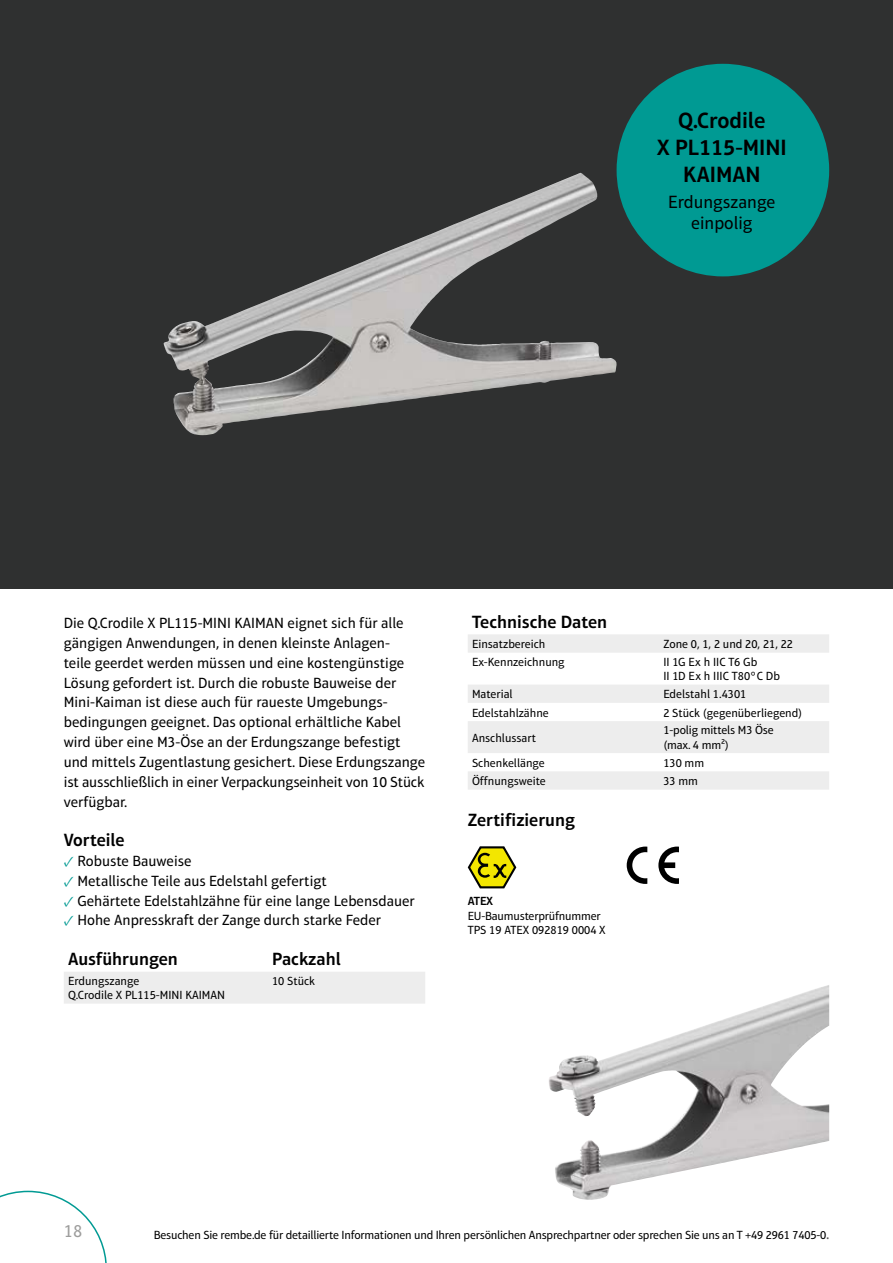
<style>
.page{position:relative;width:893px;height:1263px;background:#fff}
.page>*{position:absolute;margin:0;border:0;box-sizing:border-box;transform-origin:0 0}
.t1{font:600 22.5px/27px "Aptifer Sans LT Pro";color:#000;text-align:center}
.t2{font:600 18px "Aptifer Sans LT Pro";color:#000}
.t3{font:18px/21.6px "Aptifer Sans LT Pro";color:#000;text-align:center}
.t4{font:18px "Aptifer Sans LT Pro";color:#9d9d9c}
.t5{font:15px/19.8px "Aptifer Sans LT Pro";color:#000}
.t6{font:12px/14.4px "Aptifer Sans LT Pro";color:#000}
.t7{font:600 12px "Aptifer Sans LT Pro";color:#000}
.s1{font-family:"Minion Pro";color:#009a93}
.s2{font-family:"Myriad Pro";font-size:15px;color:#575756}
</style>
<div class="page">
<div style="left:0;top:0;width:893px;height:589px;background:#2f3030"></div>
<svg style="left:0;top:1191px;width:107px;height:72px"></svg>
<div style="left:617px;top:64px;width:212px;height:212px;background:#009a93;border-radius:50%"></div>
<svg style="left:468px;top:846px;width:48px;height:42px"></svg>
<svg style="left:658px;top:846px;width:21px;height:38px"></svg>
<svg style="left:627px;top:846px;width:20px;height:38px"></svg>
<svg style="left:468px;top:634px;width:361px;height:156px;fill:#ededed"></svg>
<div style="left:64px;top:972px;width:361px;height:31px;background:#ededed"></div>
<img style="left:164px;top:173px;width:423px;height:262px">
<img style="left:549px;top:985px;width:278px;height:131px">
<h1 class="t1" style="left:657px;top:107px;width:131px">Q.Crodile<br>X PL115-MINI<br>KAIMAN</h1>
<p class="t3" style="left:668px;top:191px;width:109px">Erdungszange einpolig</p>
<p class="t5" style="left:64px;top:613px;width:363px">Die Q.Crodile X PL115-MINI KAIMAN eignet sich für alle gängigen Anwendungen, in denen kleinste Anlagen-<br>teile geerdet werden müssen und eine kostengünstige Lösung gefordert ist. Durch die robuste Bauweise der Mini-Kaiman ist diese auch für raueste Umgebungs&shy;bedingungen geeignet. Das optional erhältliche Kabel wird über eine M3-Öse an der Erdungszange befestigt und mittels Zugentlastung gesichert. Diese Erdungszange ist ausschließlich in einer Verpackungseinheit von 10 Stück verfügbar.</p>
<p class="t2" style="left:64px;top:829px;width:62px">Vorteile</p>
<p class="t5" style="left:64px;top:851px;width:129px"><span class="s1">✓</span> Robuste Bauweise</p>
<p class="t5" style="left:64px;top:871px;width:265px"><span class="s1">✓</span> Metallische Teile aus Edelstahl gefertigt</p>
<p class="t5" style="left:64px;top:890px;width:353px"><span class="s1">✓</span> Gehärtete Edelstahlzähne für eine lange Lebensdauer</p>
<p class="t5" style="left:64px;top:910px;width:319px"><span class="s1">✓</span> Hohe Anpresskraft der Zange durch starke Feder</p>
<p class="t2" style="left:68px;top:948px;width:111px">Ausführungen</p>
<p class="t2" style="left:272px;top:948px;width:70px">Packzahl</p>
<p class="t6" style="left:68px;top:974px;width:159px">Erdungszange<br>Q.Crodile X PL115-MINI KAIMAN</p>
<p class="t6" style="left:272px;top:974px;width:44px">10 Stück</p>
<p class="t2" style="left:472px;top:611px;width:137px">Technische Daten</p>
<p class="t6" style="left:472px;top:636px;width:75px">Einsatzbereich</p>
<p class="t6" style="left:663px;top:636px;width:131px">Zone 0, 1, 2 und 20, 21, 22</p>
<p class="t6" style="left:472px;top:655px;width:94px">Ex-Kennzeichnung</p>
<p class="t6" style="left:663px;top:655px;width:118px">II 1G Ex h IIC T6 Gb<br>II 1D Ex h IIIC T80°C Db</p>
<p class="t6" style="left:472px;top:687px;width:42px">Material</p>
<p class="t6" style="left:663px;top:687px;width:84px">Edelstahl 1.4301</p>
<p class="t6" style="left:472px;top:705px;width:78px">Edelstahlzähne</p>
<p class="t6" style="left:663px;top:705px;width:140px">2 Stück (gegenüberliegend)</p>
<p class="t6" style="left:472px;top:730px;width:66px">Anschlussart</p>
<p class="t6" style="left:663px;top:723px;width:112px">1-polig mittels M3 Öse (max. 4 mm²)</p>
<p class="t6" style="left:472px;top:755px;width:74px">Schenkellänge</p>
<p class="t6" style="left:663px;top:755px;width:42px">130 mm</p>
<p class="t6" style="left:472px;top:774px;width:75px">Öffnungsweite</p>
<p class="t6" style="left:663px;top:774px;width:36px">33 mm</p>
<p class="t2" style="left:468px;top:809px;width:109px">Zertifizierung</p>
<p class="t7" style="left:468px;top:894px;width:27px">ATEX</p>
<p class="t6" style="left:468px;top:908px;width:139px">EU-Baumusterprüfnummer<br>TPS 19 ATEX 092819 0004 X</p>
<p class="t4" style="left:64px;top:1220px;width:20px">18</p>
<p class="t6" style="left:154px;top:1227px;width:677px">Besuchen Sie rembe.de für detaillierte Informationen und Ihren persönlichen Ansprechpartner oder sprechen Sie uns an T +49 2961 7405-0<span class="s2">.</span></p>
</div>
